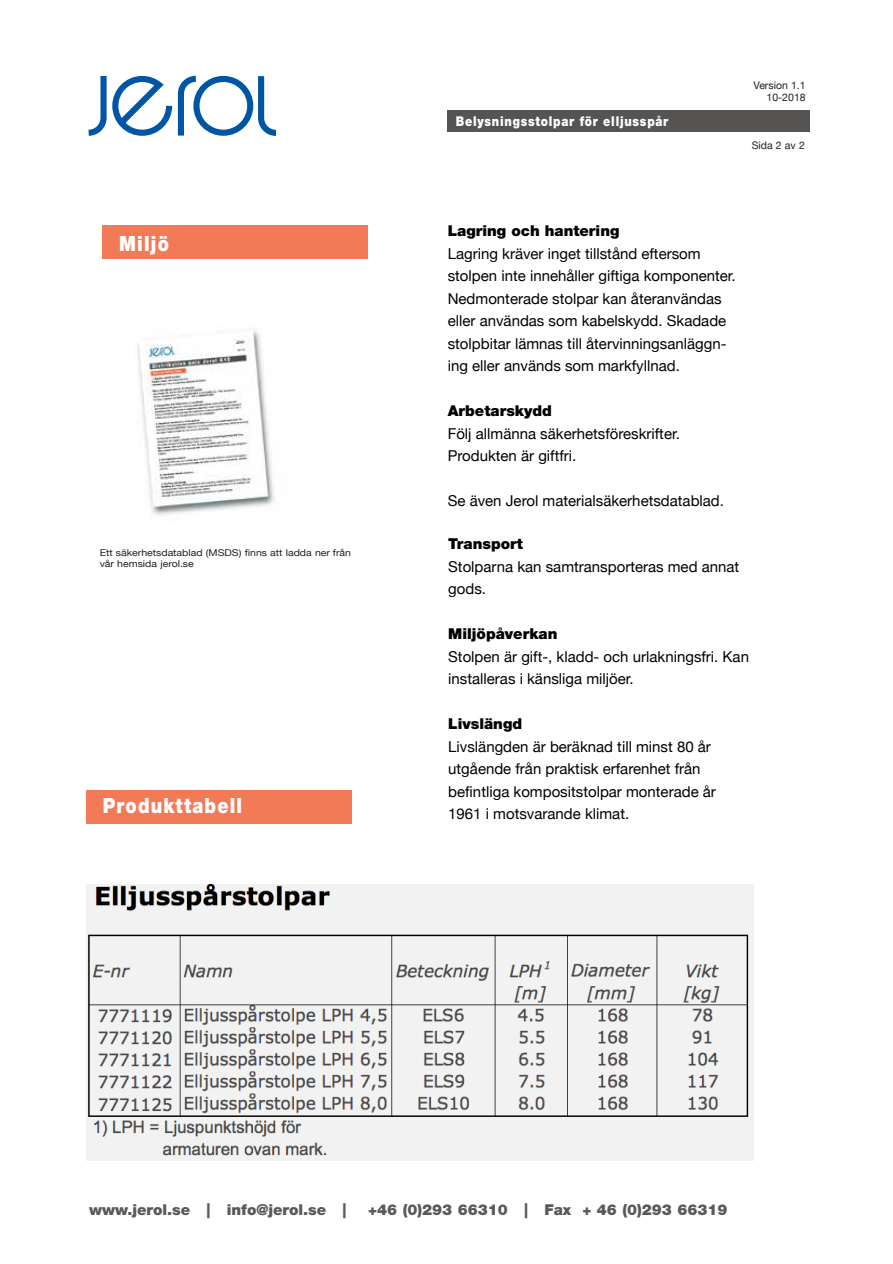
<style>
.page{position:relative;width:893px;height:1264px;background:#fff}
.page>*{position:absolute;margin:0;border:0;box-sizing:border-box;transform-origin:0 0}
.t1{font:900 21px "Helvetica Neue LT Pro";letter-spacing:.065em;color:#fff;scale:.85 1}
.t2{font:15px/22.5px "Helvetica Neue";color:#000}
.t3{font:900 15px "Helvetica Neue LT Pro";color:#000}
.t4{font:900 15px "Helvetica Neue LT Pro";color:#58595b}
.t5{font:900 13.5px "Helvetica Neue LT Pro";letter-spacing:.065em;color:#fff;scale:.85 1}
.t6{font:10.5px/12.6px "Helvetica Neue";color:#231f20;text-align:right}
.t7{font:9.45px/10.5px "Helvetica Neue";color:#231f20;scale:1.12 1}
</style>
<div class="page">
<svg style="left:89px;top:76px;width:187px;height:60px"></svg>
<div style="left:447px;top:111px;width:362px;height:21px;background:#565353"></div>
<div style="left:87px;top:790px;width:265px;height:33px;background:#f37a56"></div>
<div style="left:103px;top:225px;width:265px;height:34px;background:#f37a56"></div>
<img style="left:137px;top:329px;width:138px;height:186px">
<img style="left:87px;top:884px;width:666px;height:276px">
<h1 class="t1" style="left:119px;top:231px;width:60px">Miljö</h1>
<p class="t7" style="left:100px;top:547px;width:226px">Ett säkerhetsdatablad (MSDS) finns att ladda ner från vår hemsida jerol.se</p>
<h1 class="t1" style="left:103px;top:792px;width:166px">Produkttabell</h1>
<p class="t5" style="left:456px;top:113px;width:251px">Belysningsstolpar för elljusspår</p>
<p class="t6" style="left:753px;top:79px;width:54px">Version 1.1<br>10-2018</p>
<p class="t6" style="left:751px;top:139px;width:55px">Sida 2 av 2</p>
<p class="t3" style="left:447px;top:222px;width:173px">Lagring och hantering</p>
<p class="t2" style="left:447px;top:242px;width:289px">Lagring kräver inget tillstånd eftersom stolpen inte innehåller giftiga komponenter.<br>Nedmonterade stolpar kan återanvändas eller användas som kabelskydd. Skadade stolpbitar lämnas till återvinningsanläggn&shy;ing eller används som markfyllnad.</p>
<p class="t3" style="left:447px;top:402px;width:106px">Arbetarskydd</p>
<p class="t2" style="left:447px;top:422px;width:233px">Följ allmänna säkerhetsföreskrifter.<br>Produkten är giftfri.</p>
<p class="t2" style="left:447px;top:489px;width:278px">Se även Jerol materialsäkerhetsdatablad.</p>
<p class="t3" style="left:448px;top:535px;width:76px">Transport</p>
<p class="t2" style="left:448px;top:555px;width:292px">Stolparna kan samtransporteras med annat gods.</p>
<p class="t3" style="left:448px;top:625px;width:111px">Miljöpåverkan</p>
<p class="t2" style="left:448px;top:645px;width:302px">Stolpen är gift-, kladd- och urlakningsfri. Kan installeras i känsliga miljöer.</p>
<p class="t3" style="left:448px;top:715px;width:75px">Livslängd</p>
<p class="t2" style="left:448px;top:735px;width:269px">Livslängden är beräknad till minst 80 år utgående från praktisk erfarenhet från befintliga kompositstolpar monterade år 1961 i motsvarande klimat.</p>
<p class="t4" style="left:89px;top:1200px;width:258px">www.jerol.se | info@jerol.se |</p>
<p class="t4" style="left:368px;top:1200px;width:361px">+46 (0)293 66310 | Fax + 46 (0)293 66319</p>
</div>
